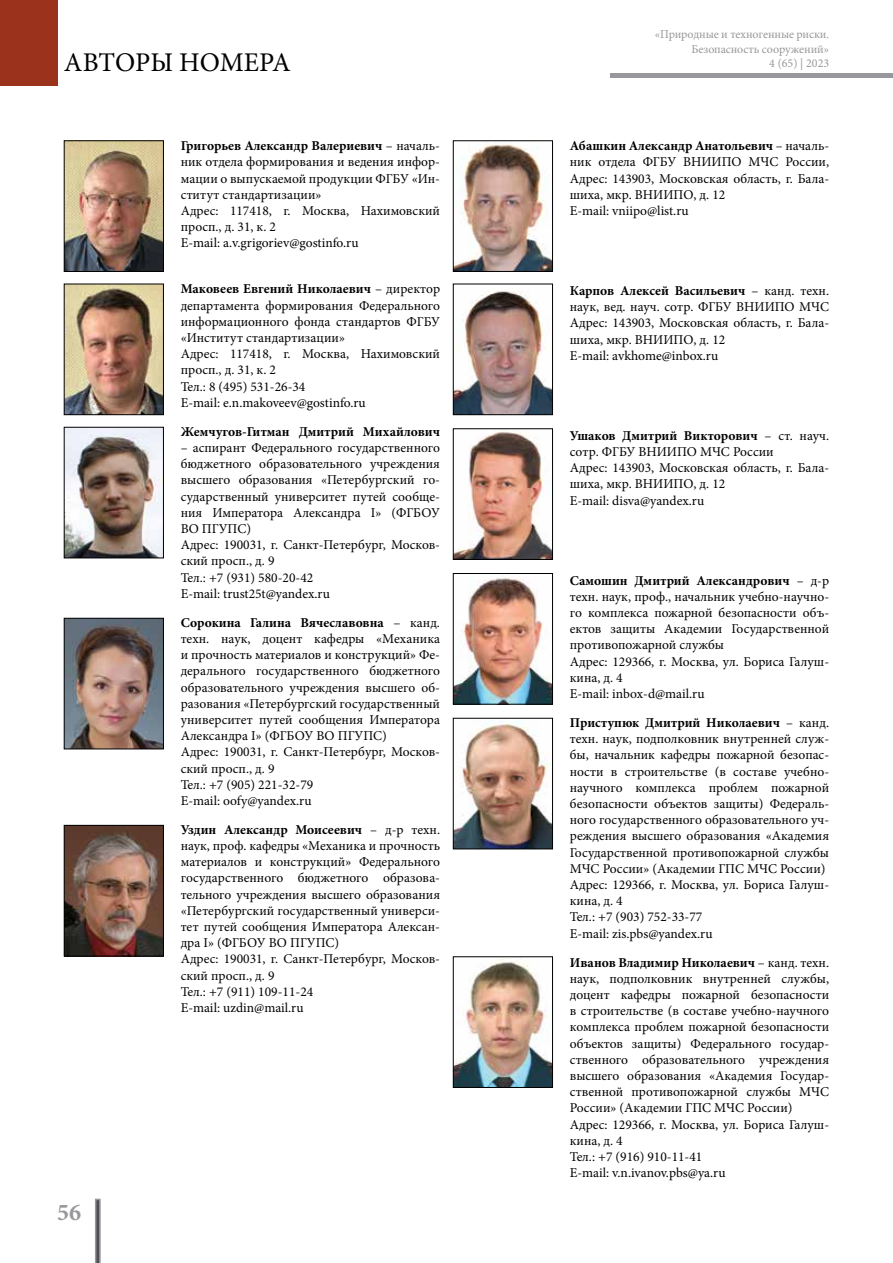
<style>
.page{position:relative;width:893px;height:1263px;background:#fff}
.page>*{position:absolute;margin:0;border:0;box-sizing:border-box;transform-origin:0 0}
.t1{font:27px "Minion Pro";letter-spacing:-.005em;color:#000}
.t2{font:700 24px "Minion Pro";color:#98989c}
.t3{font:13.5px/16.2px "Minion Pro";color:#000}
.t4{font:700 13.5px "Minion Pro";color:#000}
.t5{font:12px/14.4px "Minion Pro";letter-spacing:-.01em;color:#98989c;text-align:right}
.s1{font-weight:700}
</style>
<div class="page">
<svg style="left:95px;top:1199px;width:6px;height:64px"></svg>
<div style="left:610px;top:73px;width:282px;height:5px;background:#98989c"></div>
<div style="left:0;top:0;width:57px;height:85px;background:#9a321c"></div>
<img style="left:66px;top:142px;width:96px;height:128px">
<div style="left:64px;top:140px;width:100px;height:132px;border:1px solid #000"></div>
<img style="left:455px;top:144px;width:96px;height:126px">
<div style="left:453px;top:140px;width:100px;height:132px;border:1px solid #000"></div>
<img style="left:66px;top:286px;width:96px;height:127px">
<div style="left:64px;top:284px;width:100px;height:131px;border:1px solid #000"></div>
<img style="left:455px;top:291px;width:96px;height:122px">
<div style="left:453px;top:284px;width:100px;height:131px;border:1px solid #000"></div>
<img style="left:66px;top:429px;width:96px;height:127px">
<div style="left:64px;top:427px;width:100px;height:131px;border:1px solid #000"></div>
<img style="left:455px;top:431px;width:96px;height:127px">
<div style="left:453px;top:428px;width:100px;height:132px;border:1px solid #000"></div>
<img style="left:66px;top:620px;width:96px;height:127px">
<div style="left:64px;top:618px;width:100px;height:131px;border:1px solid #000"></div>
<img style="left:455px;top:578px;width:96px;height:124px">
<div style="left:453px;top:573px;width:100px;height:131px;border:1px solid #000"></div>
<img style="left:455px;top:721px;width:96px;height:126px">
<div style="left:453px;top:718px;width:100px;height:131px;border:1px solid #000"></div>
<img style="left:455px;top:959px;width:96px;height:127px">
<div style="left:453px;top:956px;width:100px;height:132px;border:1px solid #000"></div>
<img style="left:66px;top:827px;width:96px;height:127px">
<div style="left:64px;top:825px;width:100px;height:131px;border:1px solid #000"></div>
<p class="t5" style="left:655px;top:28px;width:176px">«Природные и техногенные риски.<br>Безопасность сооружений»</p>
<h1 class="t1" style="left:64px;top:44px;width:228px">АВТОРЫ НОМЕРА</h1>
<p class="t5" style="left:769px;top:56px;width:61px">4 (65) | 2023</p>
<h2 class="t2" style="left:57px;top:1195px;width:25px">56</h2>
<p class="t3" style="left:181px;top:138px;width:261px"><span class="s1">Григорьев Александр Валериевич</span> – началь&shy;ник отдела формирования и ведения инфор&shy;мации о выпускаемой продукции ФГБУ «Ин&shy;ститут стандартизации»<br>Адрес: 117418, г. Москва, Нахимовский просп., д. 31, к. 2<br>E-mail: a.v.grigoriev@gostinfo.ru</p>
<p class="t3" style="left:181px;top:281px;width:261px"><span class="s1">Маковеев Евгений Николаевич</span> – директор департамента формирования Федерального информационного фонда стандартов ФГБУ «Институт стандартизации»<br>Адрес: 117418, г. Москва, Нахимовский просп., д. 31, к. 2<br>Тел.: 8 (495) 531‑26‑34<br>E-mail: e.n.makoveev@gostinfo.ru</p>
<p class="t4" style="left:181px;top:422px;width:261px">Жемчугов-Гитман Дмитрий Михайлович</p>
<p class="t3" style="left:181px;top:440px;width:261px">– аспирант Федерального государственного бюджетного образовательного учреждения высшего образования «Петербургский го&shy;сударственный университет путей сообще&shy;ния Императора Александра I» (ФГБОУ ВО ПГУПС)<br>Адрес: 190031, г. Санкт-Петербург, Москов&shy;ский просп., д. 9<br>Тел.: +7 (931) 580‑20‑42<br>E-mail: trust25t@yandex.ru</p>
<p class="t3" style="left:181px;top:614px;width:261px"><span class="s1">Сорокина Галина Вячеславовна</span> – канд. техн. наук, доцент кафедры «Механика и прочность материалов и конструкций» Фе&shy;дерального государственного бюджетного образовательного учреждения высшего об&shy;разования «Петербургский государственный университет путей сообщения Императора Александра I» (ФГБОУ ВО ПГУПС)<br>Адрес: 190031, г. Санкт-Петербург, Москов&shy;ский просп., д. 9<br>Тел.: +7 (905) 221‑32‑79<br>E-mail: oofy@yandex.ru</p>
<p class="t3" style="left:181px;top:821px;width:261px"><span class="s1">Уздин Александр Моисеевич</span> – д-р техн. наук, проф. кафедры «Механика и прочность материалов и конструкций» Федерального государственного бюджетного образова&shy;тельного учреждения высшего образования «Петербургский государственный универси&shy;тет путей сообщения Императора Алексан&shy;дра I» (ФГБОУ ВО ПГУПС)<br>Адрес: 190031, г. Санкт-Петербург, Москов&shy;ский просп., д. 9<br>Тел.: +7 (911) 109‑11‑24<br>E-mail: uzdin@mail.ru</p>
<p class="t3" style="left:570px;top:138px;width:261px"><span class="s1">Абашкин Александр Анатольевич</span> – началь&shy;ник отдела ФГБУ ВНИИПО МЧС России, Адрес: 143903, Московская область, г. Бала&shy;шиха, мкр. ВНИИПО, д. 12<br>E-mail: vniipo@list.ru</p>
<p class="t3" style="left:570px;top:283px;width:261px"><span class="s1">Карпов Алексей Васильевич</span> – канд. техн. наук, вед. науч. сотр. ФГБУ ВНИИПО МЧС Адрес: 143903, Московская область, г. Бала&shy;шиха, мкр. ВНИИПО, д. 12<br>E-mail: avkhome@inbox.ru</p>
<p class="t3" style="left:570px;top:427px;width:261px"><span class="s1">Ушаков Дмитрий Викторович</span> – ст. науч. сотр. ФГБУ ВНИИПО МЧС России<br>Адрес: 143903, Московская область, г. Бала&shy;шиха, мкр. ВНИИПО, д. 12<br>E-mail: disva@yandex.ru</p>
<p class="t3" style="left:570px;top:572px;width:261px"><span class="s1">Самошин Дмитрий Александрович</span> – д-р техн. наук, проф., начальник учебно-научно&shy;го комплекса пожарной безопасности объ&shy;ектов защиты Академии Государственной противопожарной службы<br>Адрес: 129366, г. Москва, ул. Бориса Галуш&shy;кина, д. 4<br>E-mail: inbox-d@mail.ru</p>
<p class="t3" style="left:570px;top:714px;width:261px"><span class="s1">Приступюк Дмитрий Николаевич</span> – канд. техн. наук, подполковник внутренней служ&shy;бы, начальник кафедры пожарной безопас&shy;ности в строительстве (в составе учебно&shy;научного комплекса проблем пожарной безопасности объектов защиты) Федераль&shy;ного государственного образовательного уч&shy;реждения высшего образования «Академия Государственной противопожарной службы МЧС России» (Академии ГПС МЧС России)<br>Адрес: 129366, г. Москва, ул. Бориса Галуш&shy;кина, д. 4<br>Тел.: +7 (903) 752‑33‑77<br>E-mail: zis.pbs@yandex.ru</p>
<p class="t3" style="left:570px;top:954px;width:261px"><span class="s1">Иванов Владимир Николаевич</span> – канд. техн. наук, подполковник внутренней службы, доцент кафедры пожарной безопасности в строительстве (в составе учебно-научного комплекса проблем пожарной безопасности объектов защиты) Федерального государ&shy;ственного образовательного учреждения высшего образования «Академия Государ&shy;ственной противопожарной службы МЧС России» (Академии ГПС МЧС России)<br>Адрес: 129366, г. Москва, ул. Бориса Галуш&shy;кина, д. 4<br>Тел.: +7 (916) 910‑11‑41<br>E-mail: v.n.ivanov.pbs@ya.ru</p>
</div>
